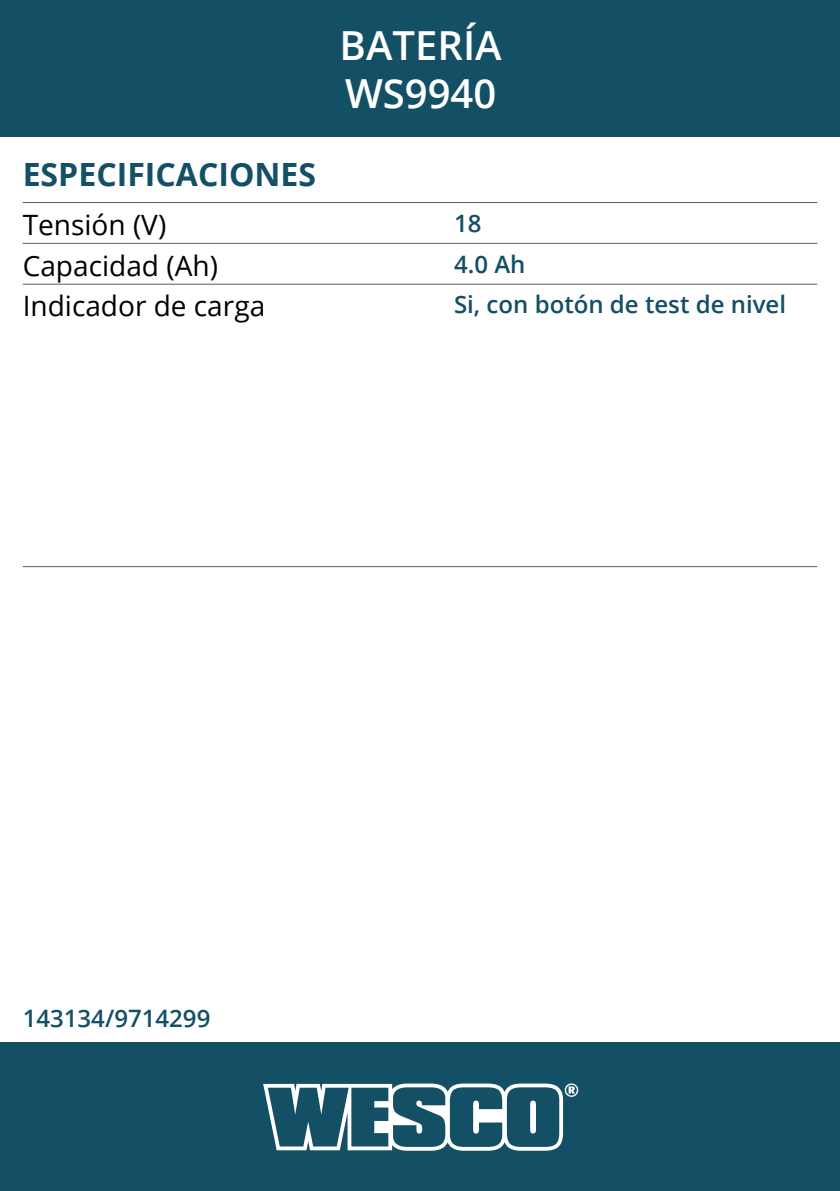
<style>
.page{position:relative;width:840px;height:1191px;background:#fff}
.page>*{position:absolute;margin:0;border:0;box-sizing:border-box;transform-origin:0 0}
.t1{font:600 40px/48px "Open Sans";color:#fff}
.t2{font:700 32px "Open Sans";color:#135066}
.t3{font:28px/40.8px "Open Sans";color:#000001}
.t4{font:600 24px/40.8px "Open Sans";color:#135066}
</style>
<div class="page">
<div style="left:1px;top:1042px;width:838px;height:149px;background:#135066"></div>
<div style="left:0;top:1px;width:839px;height:136px;background:#135066"></div>
<svg style="left:263px;top:1083px;width:315px;height:67px"></svg>
<hr style="left:23px;top:202px;width:793px;height:1px;background:#5a5e5f">
<hr style="left:23px;top:243px;width:793px;height:1px;background:#5a5e5f">
<hr style="left:23px;top:283px;width:793px;height:2px;background:#5a5e5f">
<hr style="left:23px;top:566px;width:793px;height:1px;background:#5a5e5f">
<h2 class="t2" style="left:23px;top:152px;width:295px">ESPECIFICACIONES</h2>
<p class="t3" style="left:23px;top:203px;width:244px">Tensión (V)<br>Capacidad (Ah)<br>Indicador de carga</p>
<h1 class="t1" style="left:339px;top:21px;width:164px">BATERÍA<br>WS9940</h1>
<p class="t4" style="left:454px;top:202px;width:333px">18<br>4.0 Ah<br>Si, con botón de test de nivel</p>
<p class="t4" style="left:23px;top:997px;width:189px">143134/9714299</p>
</div>
